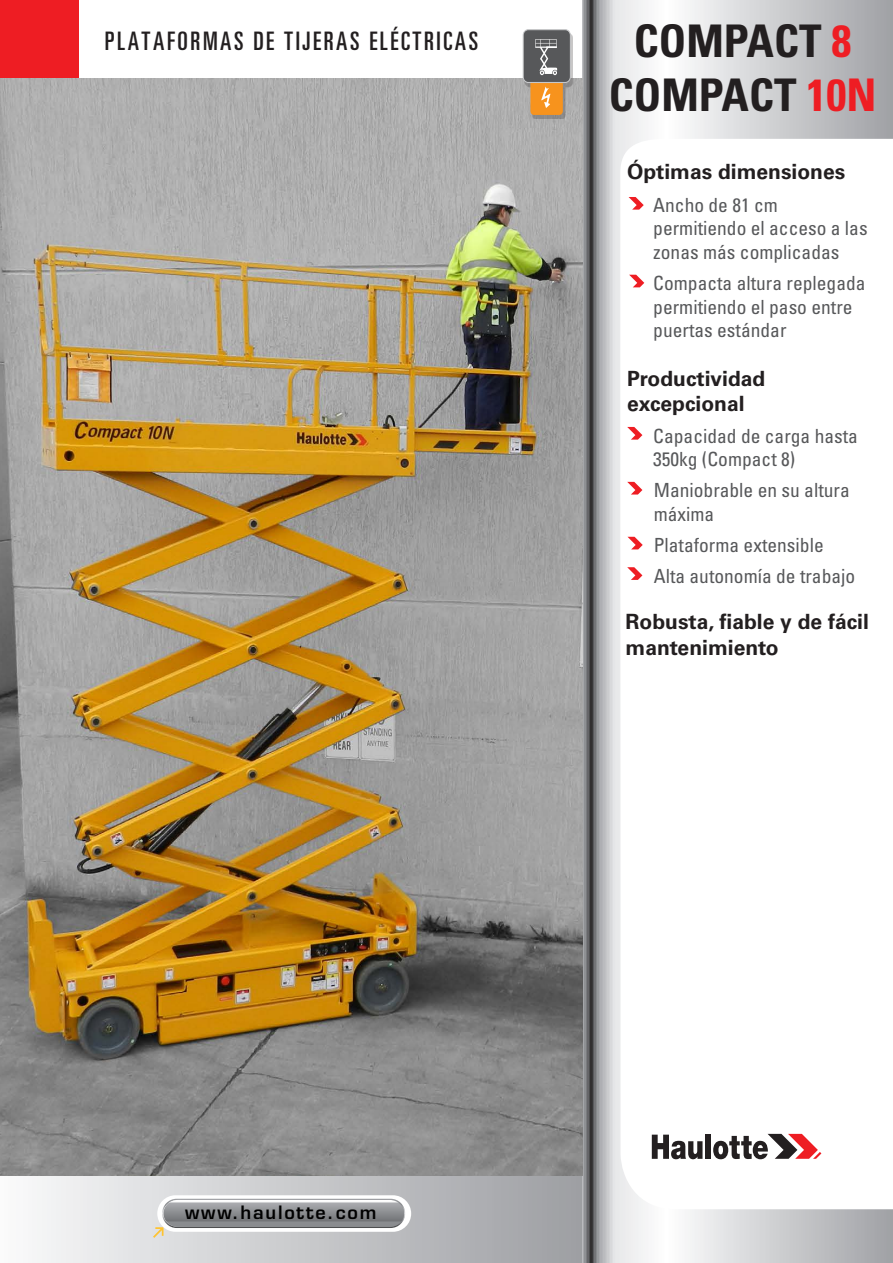
<style>
.page{position:relative;width:893px;height:1263px;background:#fff}
.page>*{position:absolute;margin:0;border:0;box-sizing:border-box;transform-origin:0 0}
.t1{font:700 condensed 45px/54px "Univers";color:#231f20;text-align:center}
.t2{font:ultra-condensed 25.5px "Univers";letter-spacing:.1em;color:#231f20}
.t3{font:700 21px/25.2px "Univers";color:#231f20}
.t4{font:condensed 19.5px/23.4px "Univers";color:#57585a}
.t5{font:600 18px "Eurostile";letter-spacing:.1em;color:#000}
.s1{color:#ee1d23}
</style>
<div class="page">
<div style="left:0;top:1177px;width:589px;height:86px;background:linear-gradient(to right,#f9fafa,#9c9da1)"></div>
<div style="left:157px;top:1195px;width:254px;height:37px;background:linear-gradient(to right,#fefefe,#fff);border-radius:18px"></div>
<div style="left:162px;top:1199px;width:243px;height:29px;background:#a1a2a6;border-radius:15px"></div>
<svg style="left:153px;top:1200px;width:251px;height:38px"></svg>
<svg style="left:582px;top:0;width:311px;height:1263px"></svg>
<div style="left:0;top:0;width:79px;height:79px;background:#ee1d23"></div>
<img style="left:0;top:79px;width:583px;height:1097px">
<div style="left:525px;top:33px;width:48px;height:86px;background:#231f20;opacity:.25"></div>
<div style="left:530px;top:79px;width:33px;height:36px;background:#f7931d;border-radius:4px"></div>
<div style="left:523px;top:30px;width:47px;height:52px;background:#57585a;border-radius:5px"></div>
<div style="left:523px;top:29px;width:48px;height:54px;border:1px solid #c7c8ca;border-radius:5px"></div>
<svg style="left:535px;top:39px;width:22px;height:36px"></svg>
<svg style="left:541px;top:87px;width:10px;height:21px"></svg>
<svg style="left:629px;top:275px;width:15px;height:12px"></svg>
<svg style="left:629px;top:197px;width:15px;height:13px"></svg>
<svg style="left:627px;top:482px;width:15px;height:12px"></svg>
<svg style="left:627px;top:427px;width:15px;height:13px"></svg>
<svg style="left:627px;top:567px;width:15px;height:13px"></svg>
<svg style="left:627px;top:537px;width:16px;height:12px"></svg>
<h2 class="t2" style="left:105px;top:26px;width:375px">PLATAFORMAS DE TIJERAS ELÉCTRICAS</h2>
<h1 class="t1" style="left:609px;top:14px;width:269px">COMPACT <span class="s1">8<br></span>COMPACT <span class="s1">10N</span></h1>
<p class="t3" style="left:627px;top:160px;width:220px">Óptimas dimensiones</p>
<p class="t4" style="left:653px;top:193px;width:216px">Ancho de 81 cm permitiendo el acceso a las zonas más complicadas</p>
<p class="t4" style="left:653px;top:271px;width:214px">Compacta altura replegada permitiendo el paso entre puertas estándar</p>
<p class="t3" style="left:627px;top:366px;width:140px">Productividad excepcional</p>
<p class="t4" style="left:653px;top:424px;width:206px">Capacidad de carga hasta<br>350kg (Compact 8)</p>
<p class="t4" style="left:654px;top:478px;width:198px">Maniobrable en su altura máxima</p>
<p class="t4" style="left:654px;top:533px;width:172px">Plataforma extensible</p>
<p class="t4" style="left:654px;top:564px;width:203px">Alta autonomía de trabajo</p>
<p class="t5" style="left:185px;top:1201px;width:193px">www.haulotte.com</p>
<p class="t3" style="left:626px;top:609px;width:245px">Robusta, fiable y de fácil mantenimiento</p>
</div>
